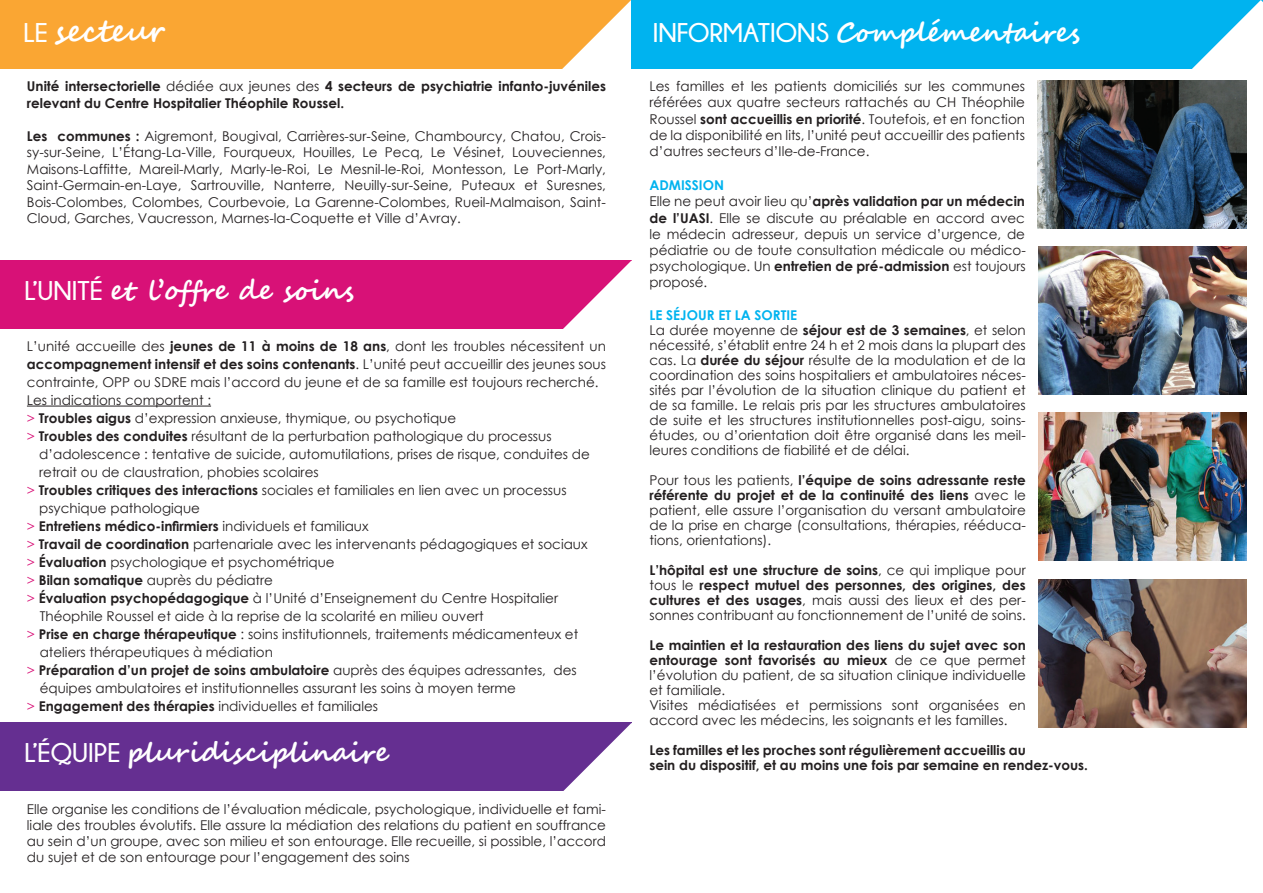
<style>
.page{position:relative;width:1263px;height:893px;background:#fff}
.page>*{position:absolute;margin:0;border:0;box-sizing:border-box;transform-origin:0 0}
.t1{font:700 30px "Segoe Script";color:#fff}
.t2{font:700 27px "Segoe Script";color:#fff}
.t3{font:13.5px/15px "Century Gothic";color:#231f20;text-align:justify}
.t4{font:700 13.5px/16.5px "Century Gothic";color:#231f20}
.s1{font-family:"Champagne&Limousines";font-size:27px}
.s2{font-weight:400}
.s3{font-weight:700}
.s4{font-family:"Champagne&Limousines"}
.s5{color:#d81177}
.s6{font-weight:400;color:#d81177}
.s7{font-weight:700;color:#00b3ef}
</style>
<div class="page">
<div style="left:0;top:0;width:631px;height:68px;background:#faa633"></div>
<svg style="left:560px;top:0;width:144px;height:69px"></svg>
<div style="left:631px;top:0;width:632px;height:68px;background:#00b3ef"></div>
<svg style="left:1189px;top:0;width:74px;height:144px"></svg>
<div style="left:0;top:723px;width:631px;height:68px;background:#652f91"></div>
<svg style="left:563px;top:723px;width:69px;height:68px"></svg>
<div style="left:0;top:260px;width:631px;height:68px;background:#d81177"></div>
<svg style="left:559px;top:260px;width:73px;height:69px"></svg>
<hr style="left:27px;top:406px;width:184px;height:1px;background:#231f20">
<img style="left:1038px;top:81px;width:208px;height:148px">
<img style="left:1038px;top:413px;width:209px;height:148px">
<img style="left:1038px;top:247px;width:209px;height:147px">
<img style="left:1038px;top:579px;width:209px;height:148px">
<h1 class="t1" style="left:23px;top:7px;width:142px"><span class="s1">LE</span> secteur</h1>
<p class="t4" style="left:27px;top:78px;width:581px">Unité intersectorielle <span class="s2">dédiée aux jeunes des</span> 4 secteurs de psychiatrie infanto-juvéniles relevant du Centre Hospitalier Théophile Roussel.</p>
<p class="t3" style="left:27px;top:127px;width:580px;line-height:16.5px"><span class="s3">Les communes :</span> Aigremont, Bougival, Carrières-sur-Seine, Chambourcy, Chatou, Crois&shy;sy-sur-Seine, L’étang-La-Ville, Fourqueux, Houilles, Le Pecq, Le Vésinet, Louveciennes, Maisons-Laffitte, Mareil-Marly, Marly-le-Roi, Le Mesnil-le-Roi, Montesson, Le Port-Marly, Saint-Germain-en-Laye, Sartrouville, Nanterre, Neuilly-sur-Seine, Puteaux et Suresnes, Bois-Colombes, Colombes, Courbevoie, La Garenne-Colombes, Rueil-Malmaison, Saint-Cloud, Garches, Vaucresson, Marnes-la-Coquette et Ville d’Avray.</p>
<h2 class="t2" style="left:24px;top:268px;width:331px"><span class="s4">L’UNITÉ</span> et l’offre de soins</h2>
<p class="t3" style="left:27px;top:337px;width:580px;line-height:18px;text-align:left">L’unité accueille des <span class="s3">jeunes de 11 à moins de 18 ans</span>, dont les troubles nécessitent un <span class="s3">accompagnement intensif et des soins contenants</span>. L’unité peut accueillir des jeunes sous contrainte, OPP ou SDRE mais l’accord du jeune et de sa famille est toujours recherché.<br>Les indications comportent :<br><span class="s5">&gt;</span> <span class="s3">Troubles aigus</span> d’expression anxieuse, thymique, ou psychotique<br><span class="s5">&gt;</span> <span class="s3">Troubles des conduites</span> résultant de la perturbation pathologique du processus</p>
<p class="t3" style="left:39px;top:446px;width:552px">d’adolescence : tentative de suicide, automutilations, prises de risque, conduites de</p>
<p class="t3" style="left:39px;top:464px;width:281px">retrait ou de claustration, phobies scolaires</p>
<p class="t3" style="left:27px;top:482px;width:541px"><span class="s5">&gt;</span> <span class="s3">Troubles critiques des interactions</span> sociales et familiales en lien avec un processus</p>
<p class="t3" style="left:39px;top:500px;width:162px">psychique pathologique</p>
<p class="t4" style="left:27px;top:517px;width:343px"><span class="s6">&gt;</span> Entretiens médico-infirmiers <span class="s2">individuels et familiaux</span></p>
<p class="t3" style="left:27px;top:536px;width:562px"><span class="s5">&gt;</span> <span class="s3">Travail de coordination</span> partenariale avec les intervenants pédagogiques et sociaux</p>
<p class="t3" style="left:27px;top:554px;width:309px"><span class="s5">&gt;</span> <span class="s3">évaluation</span> psychologique et psychométrique</p>
<p class="t3" style="left:27px;top:572px;width:248px"><span class="s5">&gt;</span> <span class="s3">Bilan somatique</span> auprès du pédiatre</p>
<p class="t3" style="left:27px;top:590px;width:533px"><span class="s5">&gt;</span> <span class="s3">évaluation psychopédagogique</span> à l’Unité d’Enseignement du Centre Hospitalier</p>
<p class="t3" style="left:40px;top:608px;width:446px">Théophile Roussel et aide à la reprise de la scolarité en milieu ouvert</p>
<p class="t3" style="left:27px;top:626px;width:553px"><span class="s5">&gt;</span> <span class="s3">Prise en charge thérapeutique</span> : soins institutionnels, traitements médicamenteux et</p>
<p class="t3" style="left:40px;top:644px;width:235px">ateliers thérapeutiques à médiation</p>
<p class="t4" style="left:27px;top:661px;width:551px"><span class="s6">&gt;</span> Préparation d’un projet de soins ambulatoire <span class="s2">auprès des équipes adressantes, des</span></p>
<p class="t3" style="left:40px;top:680px;width:478px">équipes ambulatoires et institutionnelles assurant les soins à moyen terme</p>
<p class="t3" style="left:27px;top:698px;width:353px"><span class="s5">&gt;</span> <span class="s3">Engagement des thérapies</span> individuelles et familiales</p>
<h2 class="t2" style="left:24px;top:731px;width:366px"><span class="s4">L’ÉQUIPE</span> pluridisciplinaire</h2>
<p class="t3" style="left:27px;top:800px;width:580px;line-height:16.2px">Elle organise les conditions de l’évaluation médicale, psychologique, individuelle et fami&shy;liale des troubles évolutifs. Elle assure la médiation des relations du patient en souffrance au sein d’un groupe, avec son milieu et son entourage. Elle recueille, si possible, l’accord du sujet et de son entourage pour l’engagement des soins</p>
<h2 class="t2" style="left:653px;top:11px;width:429px"><span class="s4">INFORMATIONS</span> Complémentaires</h2>
<p class="t3" style="left:649px;top:78px;width:377px;line-height:16.2px">Les familles et les patients domiciliés sur les communes référées aux quatre secteurs rattachés au CH Théophile Roussel <span class="s3">sont accueillis en priorité</span>. Toutefois, et en fonction de la disponibilité en lits, l’unité peut accueillir des patients d’autres secteurs d’Ile-de-France.</p>
<p class="t3" style="left:649px;top:177px;width:378px;line-height:16.2px;text-align:left"><span class="s7">admission<br></span>Elle ne peut avoir lieu qu’<span class="s3">après validation par un médecin de l’UASI</span> . Elle se discute au préalable en accord avec le médecin adresseur, depuis un service d’urgence, de pédiatrie ou de toute consultation médicale ou médico&shy;psychologique. Un <span class="s3">entretien de pré-admission</span> est toujours proposé.</p>
<p class="t3" style="left:649px;top:307px;width:378px;text-align:left"><span class="s7">le séjour et la sortie<br></span>La durée moyenne de <span class="s3">séjour est de 3 semaines</span>, et selon nécessité, s’établit entre 24 h et 2 mois dans la plupart des cas. La <span class="s3">durée du séjour</span> résulte de la modulation et de la coordination des soins hospitaliers et ambulatoires néces&shy;sités par l’évolution de la situation clinique du patient et de sa famille. Le relais pris par les structures ambulatoires de suite et les structures institutionnelles post-aigu, soins&shy;études, ou d’orientation doit être organisé dans les meil&shy;leures conditions de fiabilité et de délai.</p>
<p class="t3" style="left:649px;top:472px;width:378px">Pour tous les patients, <span class="s3">l’équipe de soins adressante reste référente du projet et de la continuité des liens</span> avec le patient, elle assure l’organisation du versant ambulatoire de la prise en charge (consultations, thérapies, rééduca&shy;tions, orientations).</p>
<p class="t3" style="left:649px;top:562px;width:378px"><span class="s3">L’hôpital est une structure de soins</span>, ce qui implique pour tous le <span class="s3">respect mutuel des personnes, des origines, des cultures et des usages</span>, mais aussi des lieux et des per&shy;sonnes contribuant au fonctionnement de l’unité de soins.</p>
<p class="t3" style="left:649px;top:637px;width:378px;text-align:left"><span class="s3">Le maintien et la restauration des liens du sujet avec son entourage sont favorisés au mieux</span> de ce que permet l’évolution du patient, de sa situation clinique individuelle et familiale.<br>Visites médiatisées et permissions sont organisées en accord avec les médecins, les soignants et les familles.</p>
<p class="t4" style="left:649px;top:742px;width:440px;line-height:15px">Les familles et les proches sont régulièrement accueillis au<br>sein du dispositif, et au moins une fois par semaine en rendez-vous.</p>
</div>
